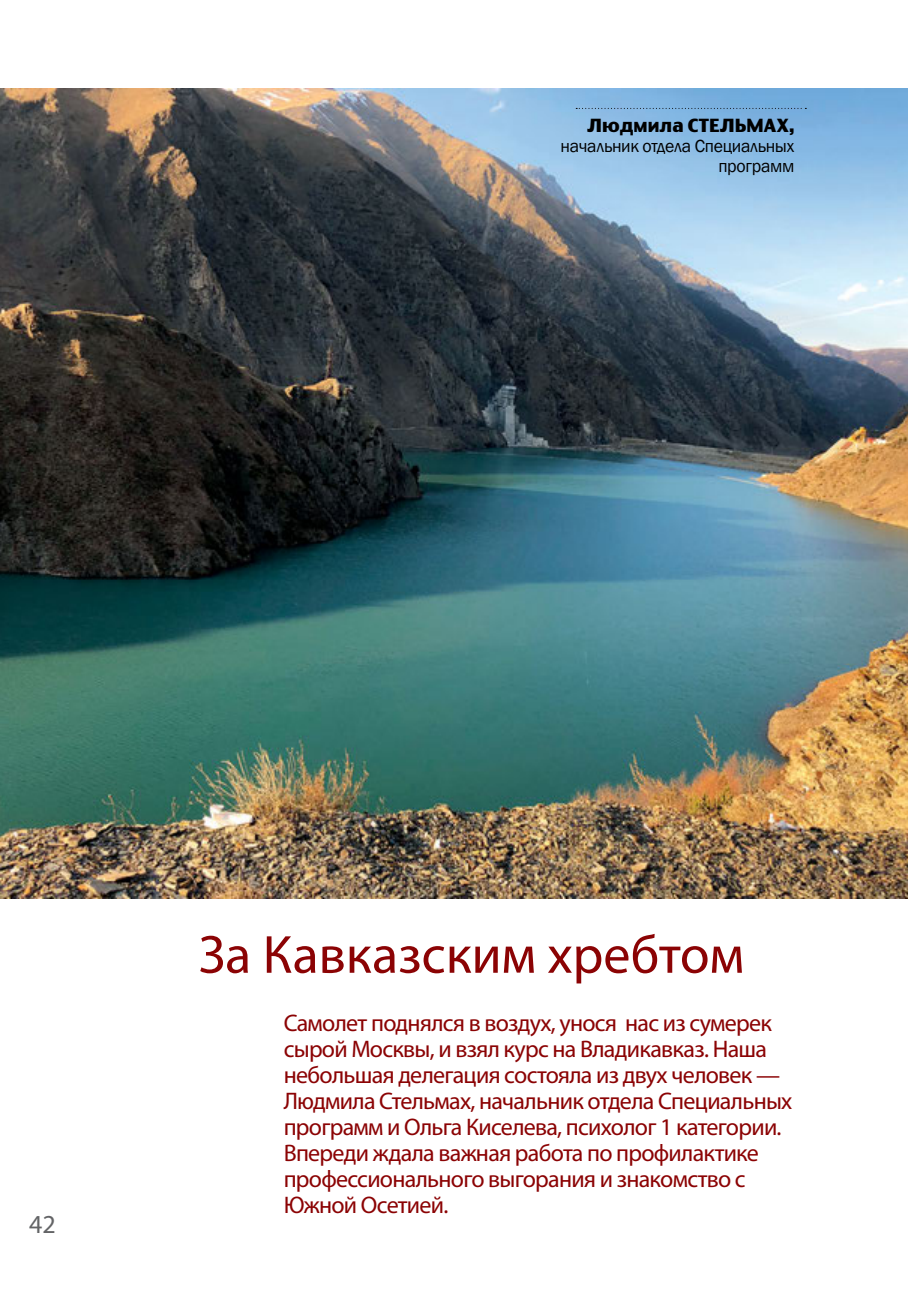
<style>
.page{position:relative;width:908px;height:1293px;background:#fff}
.page>*{position:absolute;margin:0;border:0;box-sizing:border-box;transform-origin:0 0}
.t1{font:54px "Myriad Pro";color:#8b0304}
.t2{font:26px "Myriad Pro";color:#636466}
.t3{font:24px/26px "Myriad Pro";letter-spacing:-.03em;color:#8b0304}
.t4{font:18px/20px "Franklin Gothic";letter-spacing:-.015em;color:#000;text-align:right}
.t5{font:700 18px "Truth CYR";letter-spacing:.005em;color:#000}
</style>
<div class="page">
<img style="left:0;top:88px;width:907px;height:811px">
<svg style="left:576px;top:108px;width:230px;height:1px"></svg>
<p class="t5" style="left:586px;top:114px;width:209px">Людмила СТЕЛЬМАХ,</p>
<p class="t4" style="left:560px;top:136px;width:235px">начальник отдела Специальных программ</p>
<p class="t2" style="left:29px;top:1208px;width:28px">42</p>
<h1 class="t1" style="left:198px;top:921px;width:547px">За Кавказским хребтом</h1>
<p class="t3" style="left:283px;top:1010px;width:510px">Самолет поднялся в воздух, унося нас из сумерек сырой Москвы, и взял курс на Владикавказ. Наша небольшая делегация состояла из двух человек — Людмила Стельмах, начальник отдела Специальных программ и Ольга Киселева, психолог 1 категории.<br>Впереди ждала важная работа по профилактике профессионального выгорания и знакомство с Южной Осетией.</p>
</div>
